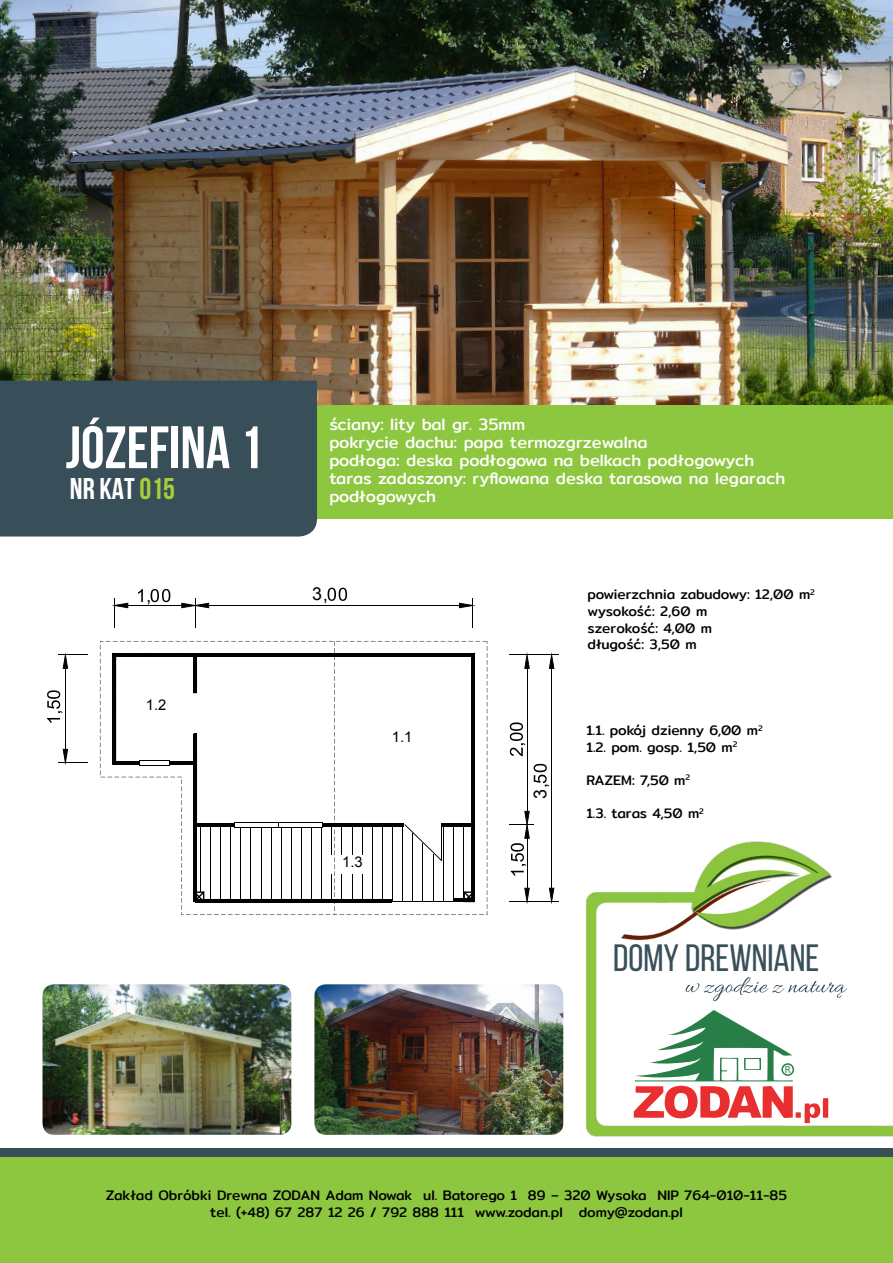
<style>
.page{position:relative;width:893px;height:1263px;background:#fff}
.page>*{position:absolute;margin:0;border:0;box-sizing:border-box;transform-origin:0 0}
.t1{font:700 59.7px "Bebas Neue";color:#fff}
.t2{font:38.1px "Bebas Neue";color:#384f5a}
.t3{font:700 30px "Bebas Neue";color:#fff}
.t4{font:17.85px "Arial";color:#000}
.t5{font:16.5px/18px "Mitr";color:#fff}
.t6{font:14.85px "Arial";color:#000}
.t7{font:13.8px/16.6px "Mitr";color:#000}
.t8{font:10.5px "Myriad Pro";color:#287e47}
.s1{color:#a6ce39}
</style>
<div class="page">
<img style="left:0;top:0;width:893px;height:405px">
<div style="left:0;top:405px;width:893px;height:113px;background:#8dc63f"></div>
<img style="left:586px;top:841px;width:307px;height:296px">
<div style="left:0;top:1148px;width:893px;height:115px;background:#8dc63f"></div>
<div style="left:0;top:381px;width:317px;height:155px;background:#384f5a"></div>
<img style="left:314px;top:984px;width:249px;height:151px">
<img style="left:43px;top:984px;width:248px;height:151px">
<svg style="left:686px;top:977px;width:161px;height:24px"></svg>
<svg style="left:634px;top:1010px;width:194px;height:113px"></svg>
<div style="left:782px;top:1064px;width:11px;height:11px;background:#fff;border-radius:50%"></div>
<div style="left:781px;top:1063px;width:13px;height:13px;border:2px solid #287e47;border-radius:50%"></div>
<div style="left:0;top:1148px;width:893px;height:9px;background:#384f5a"></div>
<hr style="left:209px;top:605px;width:250px;height:1px;background:#000">
<svg style="left:459px;top:599px;width:17px;height:29px"></svg>
<svg style="left:549px;top:652px;width:5px;height:17px"></svg>
<svg style="left:549px;top:888px;width:5px;height:16px"></svg>
<hr style="left:551px;top:668px;width:1px;height:220px;background:#000">
<hr style="left:509px;top:901px;width:49px;height:1px;background:#000">
<hr style="left:509px;top:654px;width:49px;height:1px;background:#000">
<svg style="left:524px;top:888px;width:6px;height:16px"></svg>
<hr style="left:527px;top:838px;width:1px;height:50px;background:#000">
<svg style="left:524px;top:652px;width:6px;height:17px"></svg>
<hr style="left:527px;top:668px;width:1px;height:143px;background:#000">
<hr style="left:128px;top:605px;width:54px;height:1px;background:#000">
<svg style="left:181px;top:599px;width:28px;height:29px"></svg>
<svg style="left:111px;top:599px;width:17px;height:29px"></svg>
<hr style="left:65px;top:668px;width:1px;height:81px;background:#000">
<svg style="left:59px;top:749px;width:29px;height:17px"></svg>
<svg style="left:59px;top:652px;width:29px;height:17px"></svg>
<svg style="left:138px;top:589px;width:32px;height:15px"></svg>
<svg style="left:509px;top:811px;width:25px;height:64px"></svg>
<svg style="left:47px;top:690px;width:16px;height:33px"></svg>
<svg style="left:324px;top:588px;width:23px;height:15px"></svg>
<svg style="left:510px;top:722px;width:15px;height:34px"></svg>
<svg style="left:112px;top:641px;width:364px;height:274px"></svg>
<svg style="left:534px;top:764px;width:15px;height:22px"></svg>
<h1 class="t1" style="left:66px;top:415px;width:199px">JÓZEFINA 1</h1>
<h3 class="t3" style="left:70px;top:472px;width:107px">nR KAT <span class="s1">015</span></h3>
<p class="t6" style="left:146px;top:695px;width:22px">1.2</p>
<p class="t5" style="left:329px;top:415px;width:457px">ściany: lity bal gr. 35mm<br>pokrycie dachu: papa termozgrzewalna<br>podłoga: deska podłogowa na belkach podłogowych taras zadaszony: ryflowana deska tarasowa na legarach podłogowych</p>
<p class="t4" style="left:312px;top:582px;width:11px">3</p>
<p class="t6" style="left:392px;top:727px;width:22px">1.1</p>
<p class="t6" style="left:342px;top:852px;width:22px">1.3</p>
<p class="t4" style="left:528px;top:798px;width:11px;rotate:-90deg">3</p>
<p class="t7" style="left:587px;top:586px;width:229px">powierzchnia zabudowy: 12,00 m<sup>2 </sup>wysokość: 2,60 m<br>szerokość: 4,00 m<br>długość: 3,50 m</p>
<p class="t7" style="left:586px;top:722px;width:178px">1.1. pokój dzienny 6,00 m<sup>2<br></sup>1.2. pom. gosp. 1,50 m<sup>2</sup></p>
<p class="t7" style="left:586px;top:772px;width:105px">RAZEM: 7,50 m<sup>2</sup></p>
<p class="t7" style="left:586px;top:805px;width:119px">1.3. taras 4,50 m<sup>2</sup></p>
<h2 class="t2" style="left:613px;top:937px;width:207px">DOMY DREWNIANE</h2>
<p class="t8" style="left:785px;top:1063px;width:7px">R</p>
<p class="t7" style="left:106px;top:1187px;width:682px;text-align:center">Zakład Obróbki Drewna ZODAN Adam Nowak ul. Batorego 1 89 – 320 Wysoka NIP 764-010-11-85 tel. (+48) 67 287 12 26 / 792 888 111 www.zodan.pl domy@zodan.pl</p>
</div>
